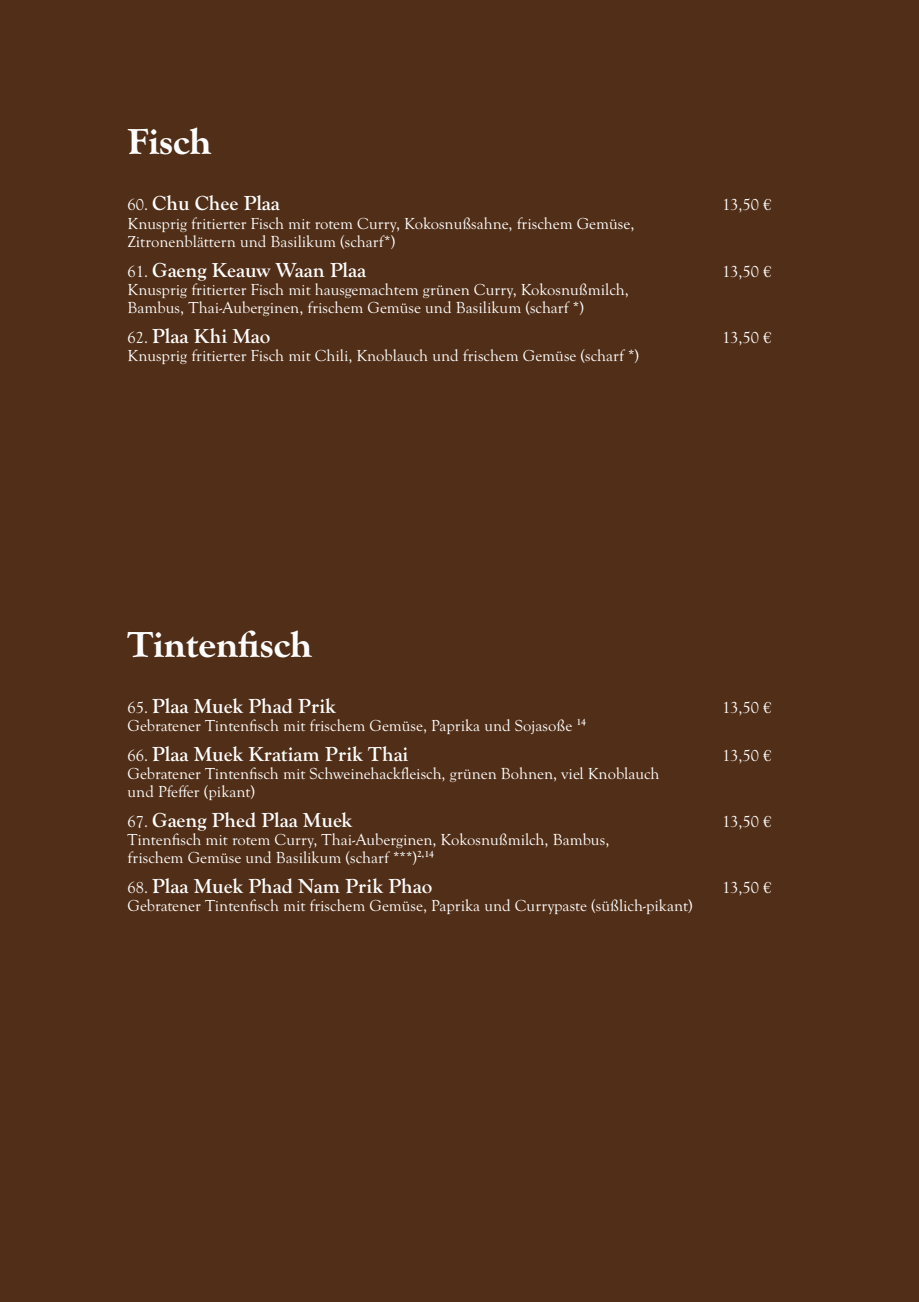
<style>
.page{position:relative;width:919px;height:1302px;background:#fff}
.page>*{position:absolute;margin:0;border:0;box-sizing:border-box;transform-origin:0 0}
.t1{font:700 expanded 37.5px "Goudy Old Sty";color:#fff}
.t2{font:700 21px "Goudy Old Sty";color:#fff}
.t3{font:16.5px/18px "Goudy Old Sty";color:#fff}
.s1{font-weight:400;font-size:16.5px}
</style>
<div class="page">
<div style="left:0;top:0;width:918px;height:1301px;background:#512e17"></div>
<h1 class="t1" style="left:128px;top:121px;width:85px">Fisch</h1>
<p class="t2" style="left:128px;top:192px;width:154px"><span class="s1">60.</span> Chu Chee Plaa</p>
<p class="t3" style="left:722px;top:196px;width:51px">13,50 €</p>
<p class="t3" style="left:128px;top:214px;width:508px">Knusprig fritierter Fisch mit rotem Curry, Kokosnußsahne, frischem Gemüse,<br>Zitronenblättern und Basilikum (scharf*)</p>
<p class="t2" style="left:128px;top:258px;width:240px"><span class="s1">61.</span> Gaeng Keauw Waan Plaa</p>
<p class="t3" style="left:722px;top:262px;width:51px">13,50 €</p>
<p class="t3" style="left:128px;top:280px;width:502px">Knusprig fritierter Fisch mit hausgemachtem grünen Curry, Kokosnußmilch,<br>Bambus, Thai-Auberginen, frischem Gemüse und Basilikum (scharf *)</p>
<p class="t2" style="left:128px;top:324px;width:144px"><span class="s1">62.</span> Plaa Khi Mao</p>
<p class="t3" style="left:722px;top:328px;width:51px">13,50 €</p>
<p class="t3" style="left:128px;top:346px;width:513px">Knusprig fritierter Fisch mit Chili, Knoblauch und frischem Gemüse (scharf *)</p>
<h1 class="t1" style="left:128px;top:623px;width:186px">Tintenfisch</h1>
<p class="t2" style="left:128px;top:693px;width:210px"><span class="s1">65.</span> Plaa Muek Phad Prik</p>
<p class="t3" style="left:722px;top:698px;width:51px">13,50 €</p>
<p class="t3" style="left:128px;top:716px;width:460px">Gebratener Tintenfisch mit frischem Gemüse, Paprika und Sojasoße <sup>14</sup></p>
<p class="t2" style="left:128px;top:741px;width:282px"><span class="s1">66.</span> Plaa Muek Kratiam Prik Thai</p>
<p class="t3" style="left:722px;top:746px;width:51px">13,50 €</p>
<p class="t3" style="left:128px;top:764px;width:533px">Gebratener Tintenfisch mit Schweinehackfleisch, grünen Bohnen, viel Knoblauch und Pfeffer (pikant)</p>
<p class="t2" style="left:128px;top:807px;width:226px"><span class="s1">67.</span> Gaeng Phed Plaa Muek</p>
<p class="t3" style="left:722px;top:812px;width:51px">13,50 €</p>
<p class="t3" style="left:128px;top:830px;width:483px">Tintenfisch mit rotem Curry, Thai-Auberginen, Kokosnußmilch, Bambus, frischem Gemüse und Basilikum (scharf ***)<sup>2,14</sup></p>
<p class="t2" style="left:128px;top:873px;width:306px"><span class="s1">68.</span> Plaa Muek Phad Nam Prik Phao</p>
<p class="t3" style="left:722px;top:878px;width:51px">13,50 €</p>
<p class="t3" style="left:128px;top:896px;width:566px">Gebratener Tintenfisch mit frischem Gemüse, Paprika und Currypaste (süßlich-pikant)</p>
</div>
